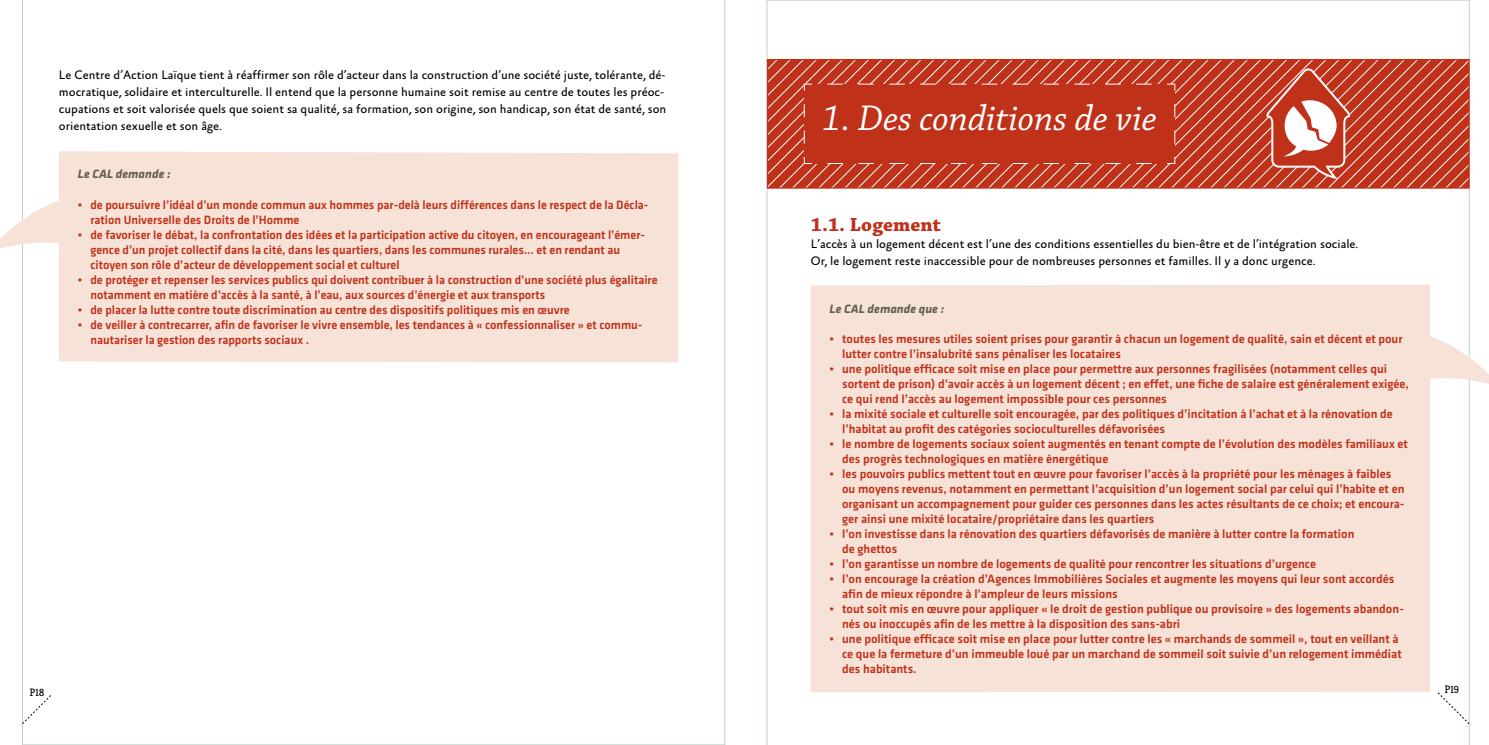
<style>
.page{position:relative;width:1489px;height:745px;background:#fff}
.page>*{position:absolute;margin:0;border:0;box-sizing:border-box;transform-origin:0 0}
.t1{font:italic 37.5px "Chaparral Pro";color:#fff}
.t2{font:700 20px "Chaparral Pro";color:#c0311a}
.t3{font:500 12.5px/15px "Klavika";color:#c0311a}
.t4{font:12.5px/16.9px "Absara Sans";color:#000}
.t5{font:italic 700 12.5px "Klavika";color:#635f50}
.t6{font:11.25px "Zine Slab Dis";letter-spacing:-.01em;color:#000}
</style>
<div class="page">
<svg style="left:22px;top:694px;width:29px;height:29px"></svg>
<svg style="left:766px;top:0;width:703px;height:744px"></svg>
<svg style="left:1437px;top:691px;width:32px;height:33px"></svg>
<svg style="left:1429px;top:336px;width:59px;height:50px"></svg>
<svg style="left:767px;top:60px;width:701px;height:128px;background:#c64530"></svg>
<div style="left:59px;top:151px;width:619px;height:211px;background:#f7e2d7"></div>
<svg style="left:0;top:200px;width:59px;height:51px"></svg>
<div style="left:810px;top:284px;width:619px;height:407px;background:#f7e2d7"></div>
<p class="t4" style="left:59px;top:67px;width:609px">Le Centre d’Action Laïque tient à réaffirmer son rôle d’acteur dans la construction d’une société juste, tolérante, dé&shy;mocratique, solidaire et interculturelle. I l entend que la personne humaine soit remise au centre de toutes les préoc&shy;cupations et soit valorisée quels que soient sa qualité, sa formation, son origine, son handicap, son état de santé, son orientation sexuelle et son âge.</p>
<p class="t5" style="left:78px;top:167px;width:94px">Le CAL demande :</p>
<p class="t3" style="left:90px;top:197px;width:559px;text-indent:-12px">• de poursuivre l’idéal d’un monde commun aux hommes par-delà leurs différences dans le respect de la Décla&shy;ration Universelle des Droits de l’Homme</p>
<p class="t3" style="left:90px;top:227px;width:556px;text-indent:-12px">• de favoriser le débat, la confrontation des idées et la participation active du citoyen, en encourageant l’émer&shy;gence d’un projet collectif dans la cité, dans les quartiers, dans les communes rurales… et en rendant au citoyen son rôle d’acteur de développement social et culturel</p>
<p class="t3" style="left:90px;top:272px;width:568px;text-indent:-12px">• de protéger et repenser les services publics qui doivent contribuer à la construction d’une société plus égalitaire notamment en matière d’accès à la santé, à l’eau, aux sources d’énergie et aux transports</p>
<p class="t3" style="left:78px;top:302px;width:493px">• de placer la lutte contre toute discrimination au centre des dispositifs politiques mis en œuvre</p>
<p class="t3" style="left:90px;top:317px;width:553px;text-indent:-12px">• de veiller à contrecarrer, afin de favoriser le vivre ensemble, les tendances à « confessionnaliser » et commu&shy;nautariser la gestion des rapports sociaux .</p>
<h1 class="t1" style="left:822px;top:97px;width:336px">1. Des conditions de vie</h1>
<h2 class="t2" style="left:810px;top:213px;width:132px">1.1. Logement</h2>
<p class="t4" style="left:810px;top:235px;width:549px">L’accès à un logement décent est l’une des conditions essentielles du bien-être et de l’intégration sociale.<br>Or, le logement reste inaccessible pour de nombreuses personnes et familles. I l y a donc urgence.</p>
<p class="t5" style="left:829px;top:302px;width:116px">Le CAL demande que :</p>
<p class="t3" style="left:842px;top:331px;width:562px;text-indent:-12px">• toutes les mesures utiles soient prises pour garantir à chacun un logement de qualité, sain et décent et pour lutter contre l’insalubrité sans pénaliser les locataires</p>
<p class="t3" style="left:842px;top:361px;width:568px;text-indent:-12px">• une politique efficace soit mise en place pour permettre aux personnes fragilisées (notamment celles qui sortent de prison) d’avoir accès à un logement décent ; en effet, une fiche de salaire est généralement exigée, ce qui rend l’accès au logement impossible pour ces personnes</p>
<p class="t3" style="left:842px;top:406px;width:552px;text-indent:-12px">• la mixité sociale et culturelle soit encouragée, par des politiques d’incitation à l’achat et à la rénovation de l’habitat au profit des catégories socioculturelles défavorisées</p>
<p class="t3" style="left:842px;top:436px;width:567px;text-indent:-12px">• le nombre de logements sociaux soient augmentés en tenant compte de l’évolution des modèles familiaux et des progrès technologiques en matière énergétique</p>
<p class="t3" style="left:842px;top:466px;width:564px;text-indent:-12px">• les pouvoirs publics mettent tout en œuvre pour favoriser l’accès à la propriété pour les ménages à faibles ou moyens revenus, notamment en permettant l’acquisition d’un logement social par celui qui l’habite et en organisant un accompagnement pour guider ces personnes dans les actes résultants de ce choix; et encoura&shy;ger ainsi une mixité locataire/propriétaire dans les quartiers</p>
<p class="t3" style="left:842px;top:526px;width:514px;text-indent:-12px">• l’on investisse dans la rénovation des quartiers défavorisés de manière à lutter contre la formation de ghettos</p>
<p class="t3" style="left:829px;top:556px;width:488px">• l’on garantisse un nombre de logements de qualité pour rencontrer les situations d’urgence</p>
<p class="t3" style="left:842px;top:571px;width:553px;text-indent:-12px">• l’on encourage la création d’Agences Immobilières Sociales et augmente les moyens qui leur sont accordés afin de mieux répondre à l’ampleur de leurs missions</p>
<p class="t3" style="left:842px;top:601px;width:563px;text-indent:-12px">• tout soit mis en œuvre pour appliquer « le droit de gestion publique ou provisoire » des logements abandon&shy;nés ou inoccupés afin de les mettre à la disposition des sans-abri</p>
<p class="t3" style="left:842px;top:631px;width:561px;text-indent:-12px">• une politique efficace soit mise en place pour lutter contre les « marchands de sommeil », tout en veillant à ce que la fermeture d’un immeuble loué par un marchand de sommeil soit suivie d’un relogement immédiat des habitants.</p>
<p class="t6" style="left:30px;top:686px;width:16px">P18</p>
<p class="t6" style="left:1444px;top:683px;width:16px">P19</p>
</div>
